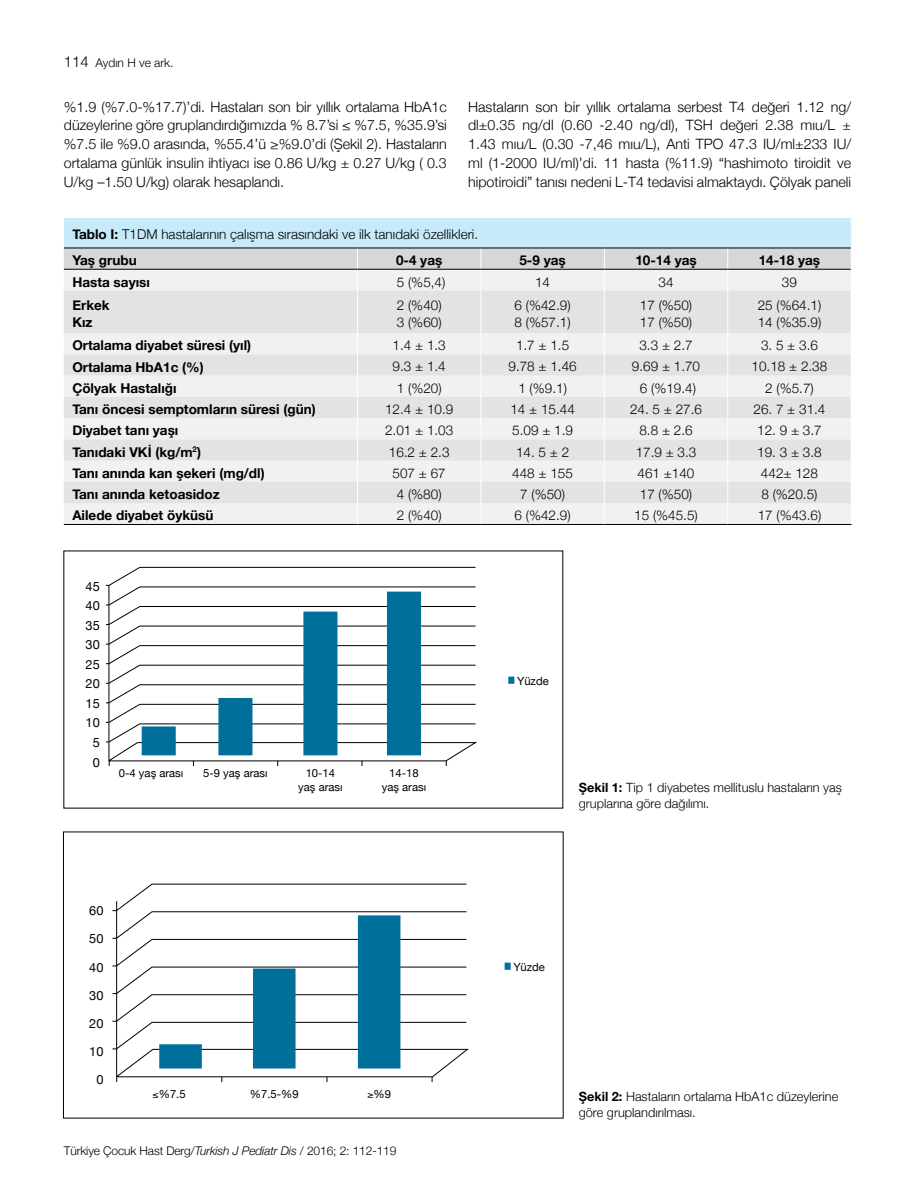
<style>
.page{position:relative;width:915px;height:1191px;background:#fff}
.page>*{position:absolute;margin:0;border:0;box-sizing:border-box;transform-origin:0 0}
.t1{font:300 14.25px/18.8px "Helvetica Neue";color:#000;text-align:justify}
.t2{font:300 13.5px/16.5px "Helvetica Neue";color:#000}
.t3{font:700 13.5px/16.5px "Helvetica Neue";color:#000}
.t4{font:300 12.75px/15.8px "Helvetica Neue";color:#000}
.t5{font:12.75px/19.5px "Helvetica Neue";color:#000;text-align:center}
.t6{font:300 12px "Helvetica Neue";letter-spacing:-.01em;color:#000}
.t7{font:11.25px/13.5px "Helvetica Neue";color:#000;text-align:center}
.s1{font-size:15px}
.s2{font-weight:700}
.s3{font-style:italic}
</style>
<div class="page">
<div style="left:64px;top:218px;width:786px;height:30px;background:#c7eafb"></div>
<div style="left:64px;top:503px;width:786px;height:21px;background:#f1f1f2"></div>
<svg style="left:64px;top:290px;width:786px;height:213px;fill:#e2e3e4"></svg>
<svg style="left:64px;top:248px;width:787px;height:42px"></svg>
<hr style="left:357px;top:290px;width:1px;height:43px;background:#fff">
<hr style="left:480px;top:290px;width:1px;height:43px;background:#fff">
<hr style="left:603px;top:290px;width:1px;height:43px;background:#fff">
<hr style="left:727px;top:290px;width:1px;height:43px;background:#fff">
<svg style="left:357px;top:333px;width:1px;height:191px"></svg>
<svg style="left:480px;top:333px;width:1px;height:191px"></svg>
<svg style="left:603px;top:333px;width:1px;height:191px"></svg>
<svg style="left:727px;top:333px;width:1px;height:191px"></svg>
<svg style="left:850px;top:333px;width:1px;height:191px"></svg>
<hr style="left:64px;top:248px;width:293px;height:1px;background:#000">
<hr style="left:357px;top:248px;width:123px;height:1px;background:#000">
<hr style="left:480px;top:248px;width:124px;height:1px;background:#000">
<hr style="left:604px;top:248px;width:123px;height:1px;background:#000">
<hr style="left:727px;top:248px;width:123px;height:1px;background:#000">
<hr style="left:64px;top:269px;width:293px;height:1px;background:#000">
<hr style="left:357px;top:269px;width:123px;height:1px;background:#000">
<hr style="left:480px;top:269px;width:124px;height:1px;background:#000">
<hr style="left:604px;top:269px;width:123px;height:1px;background:#000">
<hr style="left:727px;top:269px;width:123px;height:1px;background:#000">
<hr style="left:64px;top:524px;width:293px;height:1px;background:#000">
<hr style="left:357px;top:524px;width:123px;height:1px;background:#000">
<hr style="left:480px;top:524px;width:124px;height:1px;background:#000">
<hr style="left:604px;top:524px;width:123px;height:1px;background:#000">
<hr style="left:727px;top:524px;width:124px;height:1px;background:#000">
<svg style="left:108px;top:586px;width:369px;height:175px"></svg>
<svg style="left:106px;top:567px;width:369px;height:175px"></svg>
<div style="left:142px;top:726px;width:34px;height:29px;background:#006f9a;border:2px solid #006f9a"></div>
<div style="left:218px;top:698px;width:34px;height:57px;background:#006f9a;border:2px solid #006f9a"></div>
<div style="left:303px;top:611px;width:34px;height:144px;background:#006f9a;border:2px solid #006f9a"></div>
<div style="left:387px;top:591px;width:34px;height:164px;background:#006f9a"></div>
<svg style="left:116px;top:911px;width:353px;height:166px"></svg>
<svg style="left:112px;top:883px;width:354px;height:166px"></svg>
<div style="left:159px;top:1044px;width:43px;height:24px;background:#006f9a;border:2px solid #006f9a"></div>
<div style="left:253px;top:968px;width:42px;height:100px;background:#006f9a"></div>
<div style="left:358px;top:915px;width:42px;height:153px;background:#006f9a"></div>
<p class="t6" style="left:64px;top:53px;width:111px"><span class="s1">114</span> Aydın H ve ark.</p>
<p class="t1" style="left:64px;top:96px;width:384px">%1.9 (%7.0-%17.7)’di. Hastaları son bir yıllık ortalama HbA1c düzeylerine göre gruplandırdığımızda % 8.7’si ≤ %7.5, %35.9’si %7.5 ile %9.0 arasında, %55.4’ü ≥%9.0’di (Şekil 2). Hastaların ortalama günlük insulin ihtiyacı ise 0.86 U/kg ± 0.27 U/kg ( 0.3<br>U/kg –1.50 U/kg) olarak hesaplandı.</p>
<p class="t1" style="left:468px;top:96px;width:384px">Hastaların son bir yıllık ortalama serbest T4 değeri 1.12 ng/ dl±0.35 ng/dl (0.60 -2.40 ng/dl), TSH değeri 2.38 mıu/L ± 1.43 mıu/L (0.30 -7,46 mıu/L), Anti TPO 47.3 IU/ml±233 IU/ ml (1-2000 IU/ml)’di. 11 hasta (%11.9) “hashimoto tiroidit ve hipotiroidi” tanısı nedeni L-T4 tedavisi almaktaydı. Çölyak paneli</p>
<p class="t2" style="left:72px;top:221px;width:407px;line-height:25.7px"><span class="s2">Tablo I:</span> T1DM hastalarının çalışma sırasındaki ve ilk tanıdaki özellikleri.<br><span class="s2">Yaş grubu</span></p>
<p class="t3" style="left:396px;top:252px;width:48px">0-4 yaş</p>
<p class="t3" style="left:519px;top:252px;width:48px">5-9 yaş</p>
<p class="t3" style="left:635px;top:252px;width:63px">10-14 yaş</p>
<p class="t3" style="left:758px;top:252px;width:63px">14-18 yaş</p>
<p class="t3" style="left:72px;top:274px;width:79px">Hasta sayısı</p>
<p class="t2" style="left:396px;top:273px;width:50px">5 (%5,4)</p>
<p class="t2" style="left:535px;top:273px;width:17px">14</p>
<p class="t2" style="left:658px;top:273px;width:17px">34</p>
<p class="t2" style="left:781px;top:273px;width:17px">39</p>
<p class="t3" style="left:72px;top:297px;width:39px">Erkek<br>Kız</p>
<p class="t2" style="left:396px;top:296px;width:46px">2 (%40)<br>3 (%60)</p>
<p class="t2" style="left:514px;top:296px;width:58px">6 (%42.9)<br>8 (%57.1)</p>
<p class="t2" style="left:639px;top:296px;width:54px">17 (%50)<br>17 (%50)</p>
<p class="t2" style="left:757px;top:296px;width:65px">25 (%64.1)<br>14 (%35.9)</p>
<p class="t3" style="left:72px;top:337px;width:180px">Ortalama diyabet süresi (yıl)</p>
<p class="t2" style="left:392px;top:336px;width:55px">1.4 ± 1.3</p>
<p class="t2" style="left:516px;top:336px;width:55px">1.7 ± 1.5</p>
<p class="t2" style="left:639px;top:336px;width:55px">3.3 ± 2.7</p>
<p class="t2" style="left:760px;top:336px;width:58px">3. 5 ± 3.6</p>
<p class="t3" style="left:72px;top:359px;width:133px">Ortalama HbA1c (%)</p>
<p class="t2" style="left:392px;top:358px;width:55px">9.3 ± 1.4</p>
<p class="t2" style="left:508px;top:358px;width:70px">9.78 ± 1.46</p>
<p class="t2" style="left:631px;top:358px;width:70px">9.69 ± 1.70</p>
<p class="t2" style="left:751px;top:358px;width:77px">10.18 ± 2.38</p>
<p class="t3" style="left:72px;top:380px;width:106px">Çölyak Hastalığı</p>
<p class="t2" style="left:396px;top:379px;width:46px">1 (%20)</p>
<p class="t2" style="left:518px;top:379px;width:50px">1 (%9.1)</p>
<p class="t2" style="left:639px;top:379px;width:58px">6 (%19.4)</p>
<p class="t2" style="left:765px;top:379px;width:50px">2 (%5.7)</p>
<p class="t3" style="left:72px;top:401px;width:245px">Tanı öncesi semptomların süresi (gün)</p>
<p class="t2" style="left:385px;top:400px;width:70px">12.4 ± 10.9</p>
<p class="t2" style="left:510px;top:400px;width:66px">14 ± 15.44</p>
<p class="t2" style="left:630px;top:400px;width:73px">24. 5 ± 27.6</p>
<p class="t2" style="left:753px;top:400px;width:73px">26. 7 ± 31.4</p>
<p class="t3" style="left:72px;top:422px;width:107px">Diyabet tanı yaşı</p>
<p class="t2" style="left:385px;top:421px;width:70px">2.01 ± 1.03</p>
<p class="t2" style="left:512px;top:421px;width:62px">5.09 ± 1.9</p>
<p class="t2" style="left:639px;top:421px;width:55px">8.8 ± 2.6</p>
<p class="t2" style="left:757px;top:421px;width:66px">12. 9 ± 3.7</p>
<p class="t3" style="left:72px;top:444px;width:130px">Tanıdaki VKİ (kg/m<sup>2</sup>)</p>
<p class="t2" style="left:388px;top:443px;width:62px">16.2 ± 2.3</p>
<p class="t2" style="left:516px;top:443px;width:55px">14. 5 ± 2</p>
<p class="t2" style="left:635px;top:443px;width:62px">17.9 ± 3.3</p>
<p class="t2" style="left:757px;top:443px;width:66px">19. 3 ± 3.8</p>
<p class="t3" style="left:72px;top:465px;width:194px">Tanı anında kan şekeri (mg/dl)</p>
<p class="t2" style="left:392px;top:464px;width:55px">507 ± 67</p>
<p class="t2" style="left:512px;top:464px;width:62px">448 ± 155</p>
<p class="t2" style="left:637px;top:464px;width:58px">461 ±140</p>
<p class="t2" style="left:760px;top:464px;width:58px">442± 128</p>
<p class="t3" style="left:72px;top:486px;width:149px">Tanı anında ketoasidoz</p>
<p class="t2" style="left:396px;top:485px;width:46px">4 (%80)</p>
<p class="t2" style="left:520px;top:485px;width:46px">7 (%50)</p>
<p class="t2" style="left:639px;top:485px;width:54px">17 (%50)</p>
<p class="t2" style="left:761px;top:485px;width:58px">8 (%20.5)</p>
<p class="t3" style="left:72px;top:507px;width:142px">Ailede diyabet öyküsü</p>
<p class="t2" style="left:396px;top:506px;width:46px">2 (%40)</p>
<p class="t2" style="left:514px;top:506px;width:58px">6 (%42.9)</p>
<p class="t2" style="left:634px;top:506px;width:65px">15 (%45.5)</p>
<p class="t2" style="left:757px;top:506px;width:65px">17 (%43.6)</p>
<p class="t5" style="left:86px;top:577px;width:16px">45<br>40<br>35<br>30<br>25<br>20<br>15<br>10<br>5<br>0</p>
<p class="t7" style="left:119px;top:767px;width:66px">0-4 yaş arası</p>
<p class="t7" style="left:203px;top:767px;width:66px">5-9 yaş arası</p>
<p class="t7" style="left:298px;top:767px;width:46px">10-14 yaş arası</p>
<p class="t7" style="left:381px;top:767px;width:46px">14-18 yaş arası</p>
<p class="t5" style="left:89px;top:897px;width:16px;line-height:28px;text-align:justify">60<br>50<br>40</p>
<p class="t5" style="left:89px;top:981px;width:16px;line-height:28px">30<br>20<br>10<br>0</p>
<p class="t7" style="left:152px;top:1088px;width:35px">≤%7.5</p>
<p class="t7" style="left:250px;top:1088px;width:50px">%7.5-%9</p>
<p class="t7" style="left:367px;top:1088px;width:25px">≥%9</p>
<p class="t6" style="left:64px;top:1140px;width:334px">Türkiye Çocuk Hast Derg/<span class="s3">Turkish J Pediatr Dis</span> / 2016; 2: 112-119</p>
<p class="t7" style="left:508px;top:675px;width:42px"><sup>█</sup> Yüzde</p>
<p class="t4" style="left:578px;top:779px;width:264px"><span class="s2">Şekil 1:</span> Tip 1 diyabetes mellituslu hastaların yaş gruplarına göre dağılımı.</p>
<p class="t7" style="left:504px;top:960px;width:42px"><sup>█</sup> Yüzde</p>
<p class="t4" style="left:578px;top:1088px;width:261px"><span class="s2">Şekil 2:</span> Hastaların ortalama HbA1c düzeylerine göre gruplandırılması.</p>
</div>
